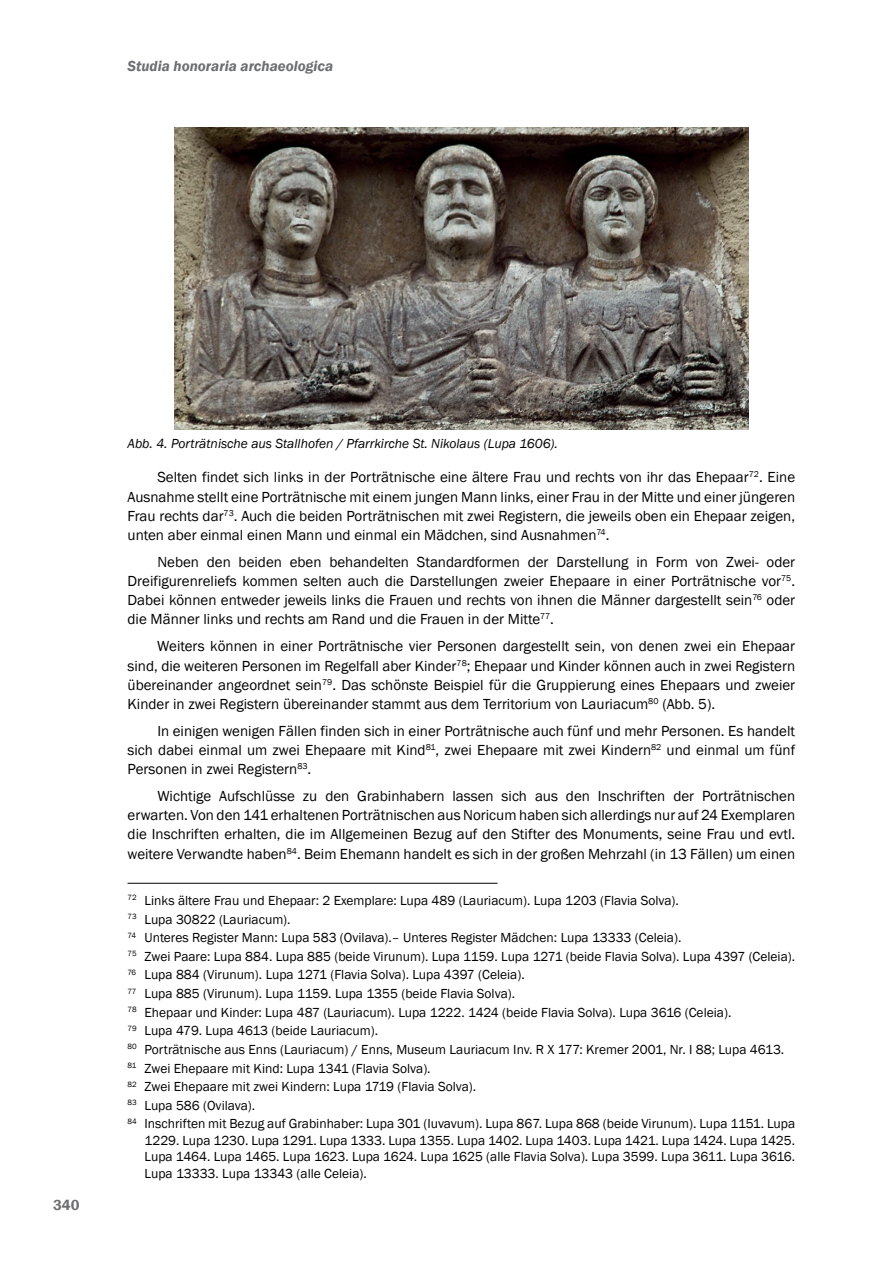
<style>
.page{position:relative;width:893px;height:1263px;background:#fff}
.page>*{position:absolute;margin:0;border:0;box-sizing:border-box;transform-origin:0 0}
.t1{font:15px/19.2px "Franklin Gothic";color:#000;text-align:justify}
.t2{font:italic 600 15px "Franklin Gothic";color:#6d6e71}
.t3{font:600 15px "Franklin Gothic";color:#6d6e71}
.t4{font:13.5px/18.6px "Franklin Gothic";color:#000}
.t5{font:italic 13.5px "Franklin Gothic";color:#000}
</style>
<div class="page">
<hr style="left:128px;top:883px;width:369px;height:1px;background:#000">
<img style="left:174px;top:128px;width:575px;height:301px">
<p class="t2" style="left:128px;top:56px;width:207px">Studia honoraria archaeologica</p>
<p class="t3" style="left:53px;top:1195px;width:28px">340</p>
<p class="t5" style="left:128px;top:435px;width:432px">Abb. 4. Porträtnische aus Stallhofen / Pfarrkirche St. Nikolaus (Lupa 1606).</p>
<p class="t1" style="left:128px;top:468px;width:669px;text-indent:30px">Selten findet sich links in der Porträtnische eine ältere Frau und rechts von ihr das Ehepaar<sup>72</sup>. Eine Ausnahme stellt eine Porträtnische mit einem jungen Mann links, einer Frau in der Mitte und einer jüngeren Frau rechts dar<sup>73</sup>. Auch die beiden Porträtnischen mit zwei Registern, die jeweils oben ein Ehepaar zeigen, unten aber einmal einen Mann und einmal ein Mädchen, sind Ausnahmen<sup>74</sup>.</p>
<p class="t1" style="left:128px;top:553px;width:669px;text-indent:30px">Neben den beiden eben behandelten Standardformen der Darstellung in Form von Zwei- oder Dreifigurenreliefs kommen selten auch die Darstellungen zweier Ehepaare in einer Porträtnische vor<sup>75</sup>.<br>Dabei können entweder jeweils links die Frauen und rechts von ihnen die Männer dargestellt sein<sup>76</sup> oder die Männer links und rechts am Rand und die Frauen in der Mitte<sup>77</sup>.</p>
<p class="t1" style="left:128px;top:637px;width:669px;text-indent:30px">Weiters können in einer Porträtnische vier Personen dargestellt sein, von denen zwei ein Ehepaar sind, die weiteren Personen im Regelfall aber Kinder<sup>78</sup>; Ehepaar und Kinder können auch in zwei Registern übereinander angeordnet sein<sup>79</sup>. Das schönste Beispiel für die Gruppierung eines Ehepaars und zweier Kinder in zwei Registern übereinander stammt aus dem Territorium von Lauriacum<sup>80</sup> (Abb. 5).</p>
<p class="t1" style="left:128px;top:721px;width:669px;text-indent:30px">In einigen wenigen Fällen finden sich in einer Porträtnische auch fünf und mehr Personen. Es handelt sich dabei einmal um zwei Ehepaare mit Kind<sup>81</sup>, zwei Ehepaare mit zwei Kindern<sup>82</sup> und einmal um fünf Personen in zwei Registern<sup>83</sup>.</p>
<p class="t1" style="left:128px;top:787px;width:669px;text-indent:30px">Wichtige Aufschlüsse zu den Grabinhabern lassen sich aus den Inschriften der Porträtnischen erwarten. Von den 141 erhaltenen Porträtnischen aus Noricum haben sich allerdings nur auf 24 Exemplaren die Inschriften erhalten, die im Allgemeinen Bezug auf den Stifter des Monuments, seine Frau und evtl. weitere Verwandte haben<sup>84</sup>. Beim Ehemann handelt es sich in der großen Mehrzahl (in 13 Fällen) um einen</p>
<p class="t4" style="left:128px;top:891px;width:669px"><sup>72</sup> Links ältere Frau und Ehepaar: 2 Exemplare: Lupa 489 (Lauriacum). Lupa 1203 (Flavia Solva).<br><sup>73</sup> Lupa 30822 (Lauriacum).<br><sup>74</sup> Unteres Register Mann: Lupa 583 (Ovilava).– Unteres Register Mädchen: Lupa 13333 (Celeia).<br><sup>75</sup> Zwei Paare: Lupa 884. Lupa 885 (beide Virunum). Lupa 1159. Lupa 1271 (beide Flavia Solva). Lupa 4397 (Celeia).<br><sup>76</sup> Lupa 884 (Virunum). Lupa 1271 (Flavia Solva). Lupa 4397 (Celeia).<br><sup>77</sup> Lupa 885 (Virunum). Lupa 1159. Lupa 1355 (beide Flavia Solva).<br><sup>78</sup> Ehepaar und Kinder: Lupa 487 (Lauriacum). Lupa 1222. 1424 (beide Flavia Solva). Lupa 3616 (Celeia).<br><sup>79</sup> Lupa 479. Lupa 4613 (beide Lauriacum).<br><sup>80</sup> Porträtnische aus Enns (Lauriacum) / Enns, Museum Lauriacum Inv. R X 177: Kremer 2001, Nr. I 88; Lupa 4613.<br><sup>81</sup> Zwei Ehepaare mit Kind: Lupa 1341 (Flavia Solva).<br><sup>82</sup> Zwei Ehepaare mit zwei Kindern: Lupa 1719 (Flavia Solva).<br><sup>83</sup> Lupa 586 (Ovilava).<br><sup>84</sup> Inschriften mit Bezug auf Grabinhaber: Lupa 301 (Iuvavum). Lupa 867. Lupa 868 (beide Virunum). Lupa 1151. Lupa</p>
<p class="t4" style="left:145px;top:1132px;width:652px;line-height:16.5px;text-align:justify">1229. Lupa 1230. Lupa 1291. Lupa 1333. Lupa 1355. Lupa 1402. Lupa 1403. Lupa 1421. Lupa 1424. Lupa 1425.<br>Lupa 1464. Lupa 1465. Lupa 1623. Lupa 1624. Lupa 1625 (alle Flavia Solva). Lupa 3599. Lupa 3611. Lupa 3616.<br>Lupa 13333. Lupa 13343 (alle Celeia).</p>
</div>
